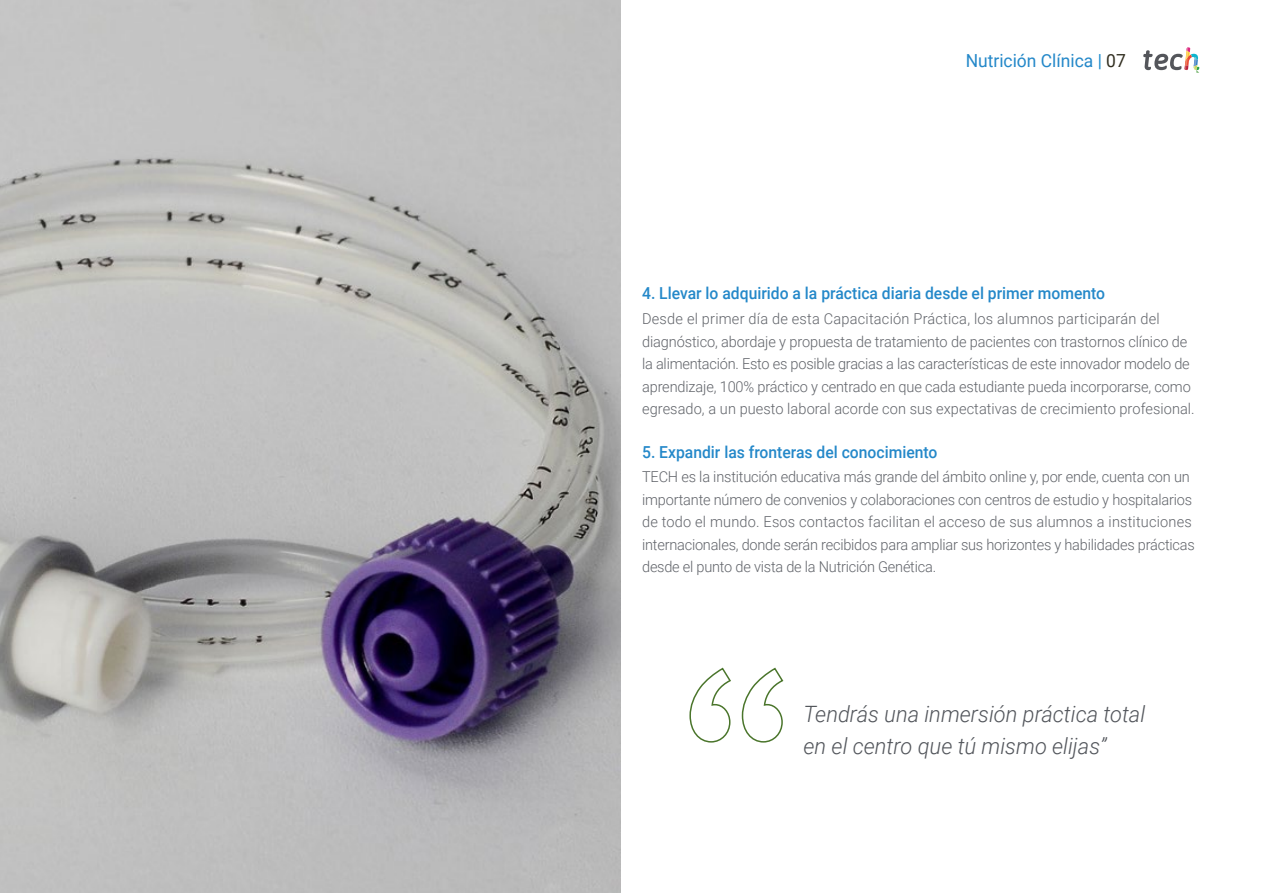
<style>
.page{position:relative;width:1263px;height:893px;background:#fff}
.page>*{position:absolute;margin:0;border:0;box-sizing:border-box;transform-origin:0 0}
.t1{font:italic 300 22.5px/31.5px "Roboto";color:#52555b}
.t2{font:18px "Roboto";color:#2488c9}
.t3{font:500 16.5px "Roboto";color:#2488c9;scale:.95 1}
.t4{font:300 15px/22.5px "Roboto";letter-spacing:-.015em;color:#61646a}
.s1{color:#1989cb}
.s2{color:#312e20}
</style>
<div class="page">
<svg style="left:1143px;top:47px;width:56px;height:26px"></svg>
<svg style="left:689px;top:667px;width:95px;height:76px"></svg>
<img style="left:0;top:0;width:621px;height:893px">
<p class="t2" style="left:966px;top:48px;width:162px">Nutrición Clínica <span class="s1">|</span> <span class="s2">07</span></p>
<p class="t3" style="left:642px;top:282px;width:489px">4. Llevar lo adquirido a la práctica diaria desde el primer momento</p>
<p class="t4" style="left:642px;top:307px;width:554px">Desde el primer día de esta Capacitación Práctica, los alumnos participarán del diagnóstico, abordaje y propuesta de tratamiento de pacientes con trastornos clínico de la alimentación. Esto es posible gracias a las características de este innovador modelo de aprendizaje, 100% práctico y centrado en que cada estudiante pueda incorporarse, como egresado, a un puesto laboral acorde con sus expectativas de crecimiento profesional.</p>
<p class="t3" style="left:642px;top:440px;width:312px">5. Expandir las fronteras del conocimiento</p>
<p class="t4" style="left:642px;top:465px;width:554px">TECH es la institución educativa más grande del ámbito online y, por ende, cuenta con un importante número de convenios y colaboraciones con centros de estudio y hospitalarios de todo el mundo. Esos contactos facilitan el acceso de sus alumnos a instituciones internacionales, donde serán recibidos para ampliar sus horizontes y habilidades prácticas desde el punto de vista de la Nutrición Genética.</p>
<h1 class="t1" style="left:804px;top:697px;width:343px">Tendrás una inmersión práctica total en el centro que tú mismo elijas”</h1>
</div>
